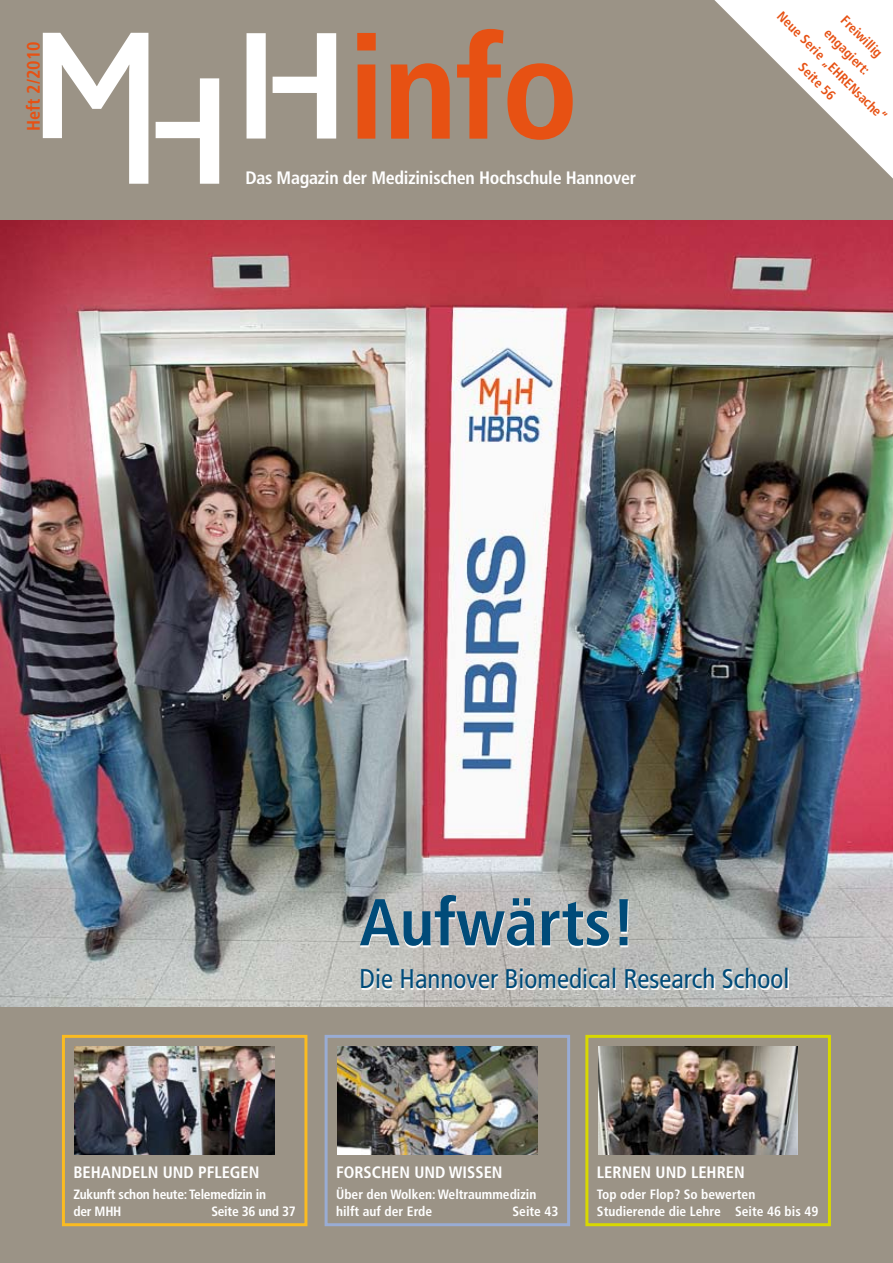
<style>
.page{position:relative;width:893px;height:1263px;background:#9b9386}
.page>*{position:absolute;margin:0;border:0;box-sizing:border-box;transform-origin:0 0}
.t1{font:700 condensed 144px "Frutiger";color:#e75113}
.t2{font:700 condensed 66px "Frutiger";color:#004b79}
.t3{font:condensed 27px "Frutiger";color:#004b79}
.t4{font:700 condensed 18.15px "Frutiger";color:#e75113}
.t5{font:700 condensed 18px "Frutiger";letter-spacing:-.015em;color:#fff}
.t6{font:700 condensed 16.5px "Frutiger";color:#fff}
.t7{font:700 condensed 13.5px/16.5px "Frutiger";color:#fff}
.t8{font:700 condensed 13.5px "Frutiger";color:#e75113}
.t9{font:700 condensed 13.5px/16.5px "Frutiger";letter-spacing:-.02em;color:#fff}
</style>
<div class="page">
<div style="left:585px;top:1035px;width:246px;height:191px;border:3px solid #d8d800"></div>
<img style="left:598px;top:1046px;width:200px;height:109px">
<div style="left:325px;top:1035px;width:245px;height:191px;border:3px solid #99acd4"></div>
<img style="left:337px;top:1046px;width:200px;height:109px">
<img style="left:0;top:220px;width:893px;height:787px">
<svg style="left:43px;top:33px;width:105px;height:151px"></svg>
<svg style="left:156px;top:78px;width:63px;height:106px"></svg>
<svg style="left:247px;top:33px;width:89px;height:106px"></svg>
<div style="left:62px;top:1035px;width:245px;height:191px;border:3px solid #fabb21"></div>
<img style="left:75px;top:1046px;width:199px;height:109px">
<svg style="left:360px;top:896px;width:429px;height:94px;background:#c3c3c1"></svg>
<svg style="left:714px;top:0;width:179px;height:179px"></svg>
<h3 class="t4" style="left:23px;top:131px;width:91px;rotate:-90deg">Heft 2/2010</h3>
<h1 class="t1" style="left:348px;top:3px;width:232px">info</h1>
<h3 class="t5" style="left:245px;top:167px;width:392px">Das Magazin der Medizinischen Hochschule Hannover</h3>
<p class="t8" style="left:785px;top:8px;width:82px;rotate:45deg">Neue Serie „EHREN</p>
<p class="t8" style="left:863px;top:86px;width:40px;rotate:45deg">sache“</p>
<p class="t8" style="left:849px;top:12px;width:54px;rotate:45deg">Freiwillig</p>
<p class="t8" style="left:832px;top:25px;width:60px;rotate:45deg">engagiert:</p>
<p class="t8" style="left:807px;top:59px;width:48px;rotate:45deg">Seite 56</p>
<h2 class="t2" style="left:360px;top:883px;width:278px">Aufwärts!</h2>
<h3 class="t3" style="left:360px;top:963px;width:431px">Die Hannover Biomedical Research School</h3>
<p class="t6" style="left:73px;top:1163px;width:100px">BEHANDELN UND</p>
<p class="t6" style="left:198px;top:1163px;width:52px">PFLEGEN</p>
<p class="t9" style="left:73px;top:1186px;width:194px">Zukunft schon heute: Telemedizin in der MHH</p>
<p class="t7" style="left:211px;top:1203px;width:86px">Seite 36 und 37</p>
<p class="t6" style="left:336px;top:1163px;width:168px">Forschen und Wissen</p>
<p class="t7" style="left:336px;top:1186px;width:202px">Über den Wolken: Weltraummedizin hilft auf der Erde</p>
<p class="t7" style="left:513px;top:1203px;width:48px">Seite 43</p>
<p class="t6" style="left:597px;top:1163px;width:149px">Lernen und Lehren</p>
<p class="t7" style="left:597px;top:1186px;width:223px">Top oder Flop? So bewerten<br>Studierende die Lehre Seite 46 bis 49</p>
</div>
